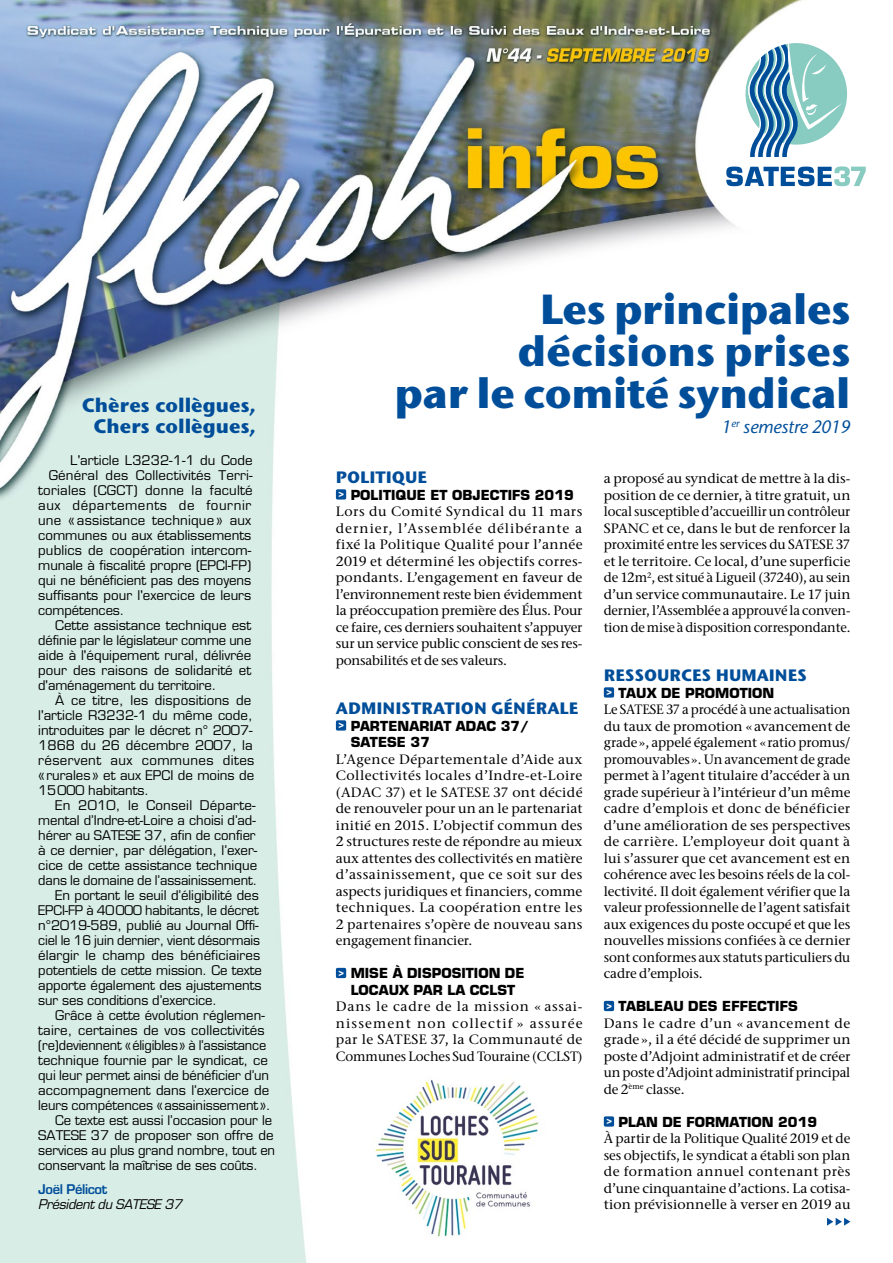
<style>
.page{position:relative;width:893px;height:1263px;background:#fff}
.page>*{position:absolute;margin:0;border:0;box-sizing:border-box;transform-origin:0 0}
.t1{font:700 42px/42px "Stone Sans ITC Std";letter-spacing:-.01em;color:#004e9a;text-align:right}
.t2{font:700 19.5px/21px "Stone Sans ITC Std";color:#004e9a;text-align:center}
.t3{font:italic 500 18px "Stone Sans ITC Std";letter-spacing:-.015em;color:#004e9a}
.t4{font:700 16.5px "Stone Sans ITC Std";color:#004e9a}
.t5{font:500 13.5px/16.5px "Stone Ser ITC Std";letter-spacing:-.01em;color:#000;text-align:justify}
.t6{font:700 13.5px/16.5px "Eurostile LT Std";letter-spacing:.005em;color:#000}
.t7{font:13.05px "Eurostile LT Std";letter-spacing:-.005em;color:#000}
.t8{font:13.05px "Eurostile LT Std";letter-spacing:.015em;color:#000}
.t9{font:13.05px "Eurostile LT Std";letter-spacing:.025em;color:#000}
.t10{font:13.05px "Eurostile LT Std";letter-spacing:.045em;color:#000}
.t11{font:italic 13.05px "Eurostile LT Std";letter-spacing:-.025em;color:#000}
.t12{font:600 13.05px "Eurostile LT Std";letter-spacing:-.03em;color:#004e9a}
</style>
<div class="page">
<img style="left:0;top:0;width:851px;height:1263px">
<svg style="left:726px;top:33px;width:140px;height:153px"></svg>
<div style="left:336px;top:489px;width:10px;height:10px;background:#004e9a;border-radius:2px"></div>
<div style="left:336px;top:720px;width:10px;height:10px;background:#004e9a;border-radius:2px"></div>
<div style="left:336px;top:968px;width:10px;height:10px;background:#004e9a;border-radius:2px"></div>
<div style="left:604px;top:687px;width:10px;height:10px;background:#004e9a;border-radius:2px"></div>
<div style="left:604px;top:1001px;width:10px;height:10px;background:#004e9a;border-radius:2px"></div>
<div style="left:604px;top:1116px;width:10px;height:10px;background:#004e9a;border-radius:2px"></div>
<svg style="left:827px;top:1218px;width:23px;height:8px"></svg>
<div style="left:850px;top:0;width:43px;height:18px;background:#fff"></div>
<img style="left:347px;top:1076px;width:221px;height:165px">
<h2 class="t2" style="left:82px;top:394px;width:175px">Chères collègues,<br>Chers collègues,</h2>
<p class="t7" style="left:70px;top:452px;width:184px">L'article L3232-1-1 du Code</p>
<p class="t8" style="left:49px;top:467px;width:206px">Général des Collectivités Terri-</p>
<p class="t8" style="left:38px;top:482px;width:216px">toriales (CGCT) donne la faculté</p>
<p class="t10" style="left:38px;top:497px;width:215px">aux départements de fournir</p>
<p class="t7" style="left:38px;top:512px;width:215px">une « assistance technique » aux</p>
<p class="t7" style="left:38px;top:527px;width:215px">communes ou aux établissements</p>
<p class="t7" style="left:38px;top:542px;width:215px">publics de coopération intercom-</p>
<p class="t7" style="left:38px;top:557px;width:214px">munale à fiscalité propre (EPCI-FP)</p>
<p class="t7" style="left:38px;top:572px;width:214px">qui ne bénéficient pas des moyens</p>
<p class="t7" style="left:38px;top:587px;width:215px">suffisants pour l'exercice de leurs</p>
<p class="t7" style="left:38px;top:602px;width:88px">compétences.</p>
<p class="t7" style="left:55px;top:617px;width:197px">Cette assistance technique est</p>
<p class="t7" style="left:38px;top:632px;width:215px">définie par le législateur comme une</p>
<p class="t7" style="left:38px;top:647px;width:215px">aide à l'équipement rural, délivrée</p>
<p class="t7" style="left:38px;top:662px;width:215px">pour des raisons de solidarité et</p>
<p class="t7" style="left:38px;top:677px;width:180px">d'aménagement du territoire.</p>
<p class="t7" style="left:55px;top:692px;width:198px">À ce titre, les dispositions de</p>
<p class="t7" style="left:38px;top:707px;width:216px">l'article R3232-1 du même code,</p>
<p class="t7" style="left:38px;top:722px;width:216px">introduites par le décret n° 2007-</p>
<p class="t7" style="left:38px;top:737px;width:216px">1868 du 26 décembre 2007, la</p>
<p class="t9" style="left:38px;top:752px;width:218px">réservent aux communes dites</p>
<p class="t7" style="left:38px;top:767px;width:217px">«rurales» et aux EPCI de moins de</p>
<p class="t7" style="left:38px;top:782px;width:112px">15000 habitants.</p>
<p class="t8" style="left:55px;top:797px;width:202px">En 2010, le Conseil Départe-</p>
<p class="t7" style="left:38px;top:812px;width:219px">mental d’Indre-et-Loire a choisi d’ad-</p>
<p class="t7" style="left:38px;top:827px;width:219px">hérer au SATESE 37, afin de confier</p>
<p class="t7" style="left:38px;top:842px;width:221px">à ce dernier, par délégation, l’exer-</p>
<p class="t7" style="left:38px;top:857px;width:220px">cice de cette assistance technique</p>
<p class="t7" style="left:38px;top:872px;width:220px">dans le domaine de l’assainissement.</p>
<p class="t7" style="left:55px;top:887px;width:205px">En portant le seuil d’éligibilité des</p>
<p class="t7" style="left:38px;top:902px;width:222px">EPCI-FP à 40000 habitants, le décret</p>
<p class="t7" style="left:38px;top:917px;width:222px">n°2019-589, publié au Journal Offi-</p>
<p class="t7" style="left:38px;top:932px;width:223px">ciel le 16 juin dernier, vient désormais</p>
<p class="t7" style="left:38px;top:947px;width:223px">élargir le champ des bénéficiaires</p>
<p class="t7" style="left:38px;top:962px;width:225px">potentiels de cette mission. Ce texte</p>
<p class="t7" style="left:38px;top:977px;width:225px">apporte également des ajustements</p>
<p class="t7" style="left:38px;top:992px;width:180px">sur ses conditions d’exercice.</p>
<p class="t7" style="left:55px;top:1007px;width:211px">Grâce à cette évolution réglemen-</p>
<p class="t7" style="left:38px;top:1022px;width:228px">taire, certaines de vos collectivités</p>
<p class="t7" style="left:38px;top:1037px;width:230px">(re)deviennent «éligibles» à l’assistance</p>
<p class="t7" style="left:38px;top:1052px;width:231px">technique fournie par le syndicat, ce</p>
<p class="t7" style="left:38px;top:1067px;width:232px">qui leur permet ainsi de bénéficier d’un</p>
<p class="t7" style="left:38px;top:1082px;width:232px">accompagnement dans l’exercice de</p>
<p class="t7" style="left:38px;top:1097px;width:234px">leurs compétences «assainissement».</p>
<p class="t7" style="left:55px;top:1112px;width:218px">Ce texte est aussi l’occasion pour le</p>
<p class="t7" style="left:38px;top:1127px;width:237px">SATESE 37 de proposer son offre de</p>
<p class="t7" style="left:38px;top:1142px;width:238px">services au plus grand nombre, tout en</p>
<p class="t7" style="left:38px;top:1157px;width:221px">conservant la maîtrise de ses coûts.</p>
<p class="t12" style="left:38px;top:1181px;width:71px">Joël Pélicot</p>
<p class="t11" style="left:38px;top:1196px;width:145px">Président du SATESE 37</p>
<h1 class="t1" style="left:394px;top:288px;width:457px">Les principales décisions prises<br>par le comité syndical</h1>
<h3 class="t3" style="left:722px;top:416px;width:130px">1<sup>er</sup> semestre 2019</h3>
<p class="t4" style="left:336px;top:466px;width:93px">POLITIQUE</p>
<p class="t6" style="left:338px;top:486px;width:237px"><sup>&gt;</sup> POLITIQUE ET OBJECTIFS 2019</p>
<p class="t5" style="left:336px;top:503px;width:248px">Lors du Comité Syndical du 11 mars dernier, l’Assemblée délibérante a fixé la Politique Qualité pour l’année 2019 et déterminé les objectifs corres&shy;pondants. L’engagement en faveur de l’environnement reste bien évidemment la préoccupation première des Élus. Pour ce faire, ces derniers souhaitent s’appuyer sur un service public conscient de ses res&shy;ponsabilités et de ses valeurs.</p>
<p class="t4" style="left:336px;top:697px;width:244px">ADMINISTRATION GÉNÉRALE</p>
<p class="t6" style="left:351px;top:717px;width:180px;text-indent:-12px"><sup>&gt;</sup> PARTENARIAT ADAC 37/<br>SATESE 37</p>
<p class="t5" style="left:336px;top:750px;width:248px">L’Agence Départementale d’Aide aux Collectivités locales d’Indre-et-Loire (ADAC 37) et le SATESE 37 ont décidé de renouveler pour un an le partenariat initié en 2015. L’objectif commun des 2 structures reste de répondre au mieux aux attentes des collectivités en matière d’assainissement, que ce soit sur des aspects juridiques et financiers, comme techniques. La coopération entre les 2 partenaires s’opère de nouveau sans engagement financier.</p>
<p class="t6" style="left:338px;top:965px;width:188px;text-align:center"><sup>&gt;</sup> MISE À DISPOSITION DE<br>LOCAUX PAR LA CCLST</p>
<p class="t5" style="left:336px;top:998px;width:248px">Dans le cadre de la mission « assai&shy;nissement non collectif » assurée par le SATESE 37, la Communauté de Communes Loches Sud Touraine (CCLST)</p>
<p class="t5" style="left:604px;top:470px;width:248px">a proposé au syndicat de mettre à la dis&shy;position de ce dernier, à titre gratuit, un local susceptible d’accueillir un contrôleur SPANC et ce, dans le but de renforcer la proximité entre les services du SATESE 37 et le territoire. Ce local, d’une superficie de 12m<sup>2</sup>, est situé à Ligueil (37240), au sein d’un service communautaire. Le 17 juin dernier, l’Assemblée a approuvé la conven&shy;tion de mise à disposition correspondante.</p>
<p class="t4" style="left:604px;top:664px;width:205px">RESSOURCES HUMAINES</p>
<p class="t6" style="left:606px;top:684px;width:170px"><sup>&gt;</sup> TAUX DE PROMOTION</p>
<p class="t5" style="left:604px;top:701px;width:248px">Le SATESE 37 a procédé à une actualisation du taux de promotion «avancement de grade», appelé également «ratio promus/ promouvables». Un avancement de grade permet à l’agent titulaire d’accéder à un grade supérieur à l’intérieur d’un même cadre d’emplois et donc de bénéficier d’une amélioration de ses perspectives de carrière. L’employeur doit quant à lui s’assurer que cet avancement est en cohérence avec les besoins réels de la col&shy;lectivité. Il doit également vérifier que la valeur professionnelle de l’agent satisfait aux exigences du poste occupé et que les nouvelles missions confiées à ce dernier sont conformes aux statuts particuliers du cadre d’emplois.</p>
<p class="t6" style="left:606px;top:998px;width:193px"><sup>&gt;</sup> TABLEAU DES EFFECTIFS</p>
<p class="t5" style="left:604px;top:1014px;width:248px">Dans le cadre d’un « avancement de grade », il a été décidé de supprimer un poste d’Adjoint administratif et de créer un poste d’Adjoint administratif principal de 2<sup>ème</sup> classe.</p>
<p class="t6" style="left:606px;top:1113px;width:212px"><sup>&gt;</sup> PLAN DE FORMATION 2019</p>
<p class="t5" style="left:604px;top:1130px;width:248px">À partir de la Politique Qualité 2019 et de ses objectifs, le syndicat a établi son plan de formation annuel contenant près d’une cinquantaine d’actions. La cotisa&shy;tion prévisionnelle à verser en 2019 au</p>
</div>
